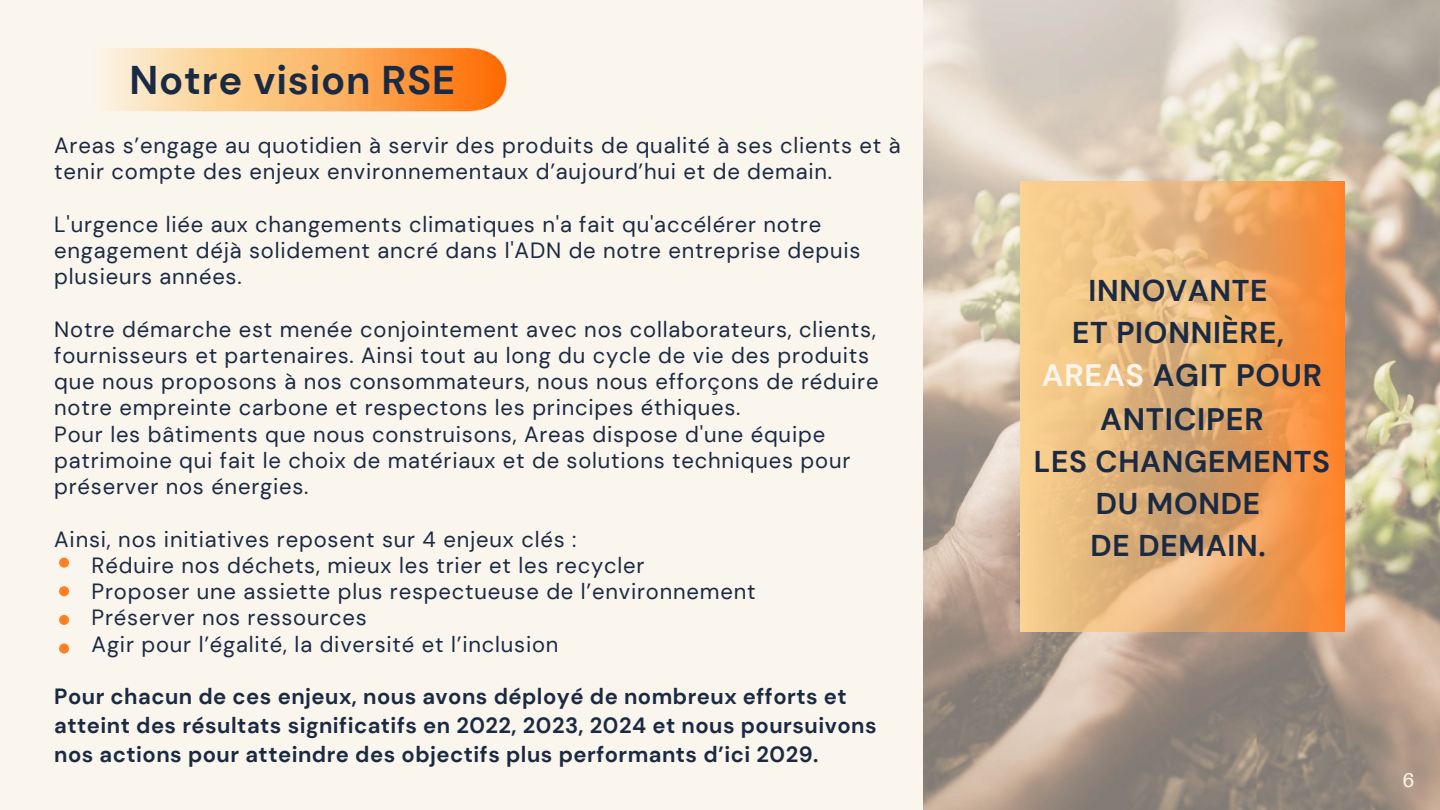
<style>
.page{position:relative;width:1440px;height:810px;background:#fbf6ed}
.page>*{position:absolute;margin:0;border:0;box-sizing:border-box;transform-origin:0 0}
.t1{font:700 40px "DM Sans";letter-spacing:.02em;color:#1a2a43}
.t2{font:700 31px/43.5px "DM Sans";letter-spacing:.025em;color:#1a2a43;text-align:center}
.t3{font:700 30px/42px "DM Sans";letter-spacing:.025em;color:#1a2a43;text-align:center}
.t4{font:22px/26.2px "DM Sans";letter-spacing:.035em;color:#1a2a43}
.t5{font:700 22px/29.2px "DM Sans";letter-spacing:.02em;color:#1a2a43}
.t6{font:20px "Aileron";color:#fbf6ed}
.s1{color:#fbf6ed}
</style>
<div class="page">
<img style="left:924px;top:0;width:516px;height:809px">
<svg style="left:1021px;top:182px;width:324px;height:450px;background:#ebb273"></svg>
<div style="left:59px;top:558px;width:10px;height:10px;background:#ff8024;border-radius:50%"></div>
<div style="left:59px;top:586px;width:10px;height:10px;background:#ff8024;border-radius:50%"></div>
<div style="left:59px;top:615px;width:10px;height:10px;background:#ff8024;border-radius:50%"></div>
<div style="left:59px;top:644px;width:10px;height:10px;background:#ff8024;border-radius:50%"></div>
<img style="left:105px;top:49px;width:402px;height:63px">
<h1 class="t1" style="left:130px;top:54px;width:327px">Notre vision RSE</h1>
<p class="t4" style="left:54px;top:132px;width:848px">Areas s’engage au quotidien à servir des produits de qualité à ses clients et à tenir compte des enjeux environnementaux d’aujourd’hui et de demain.</p>
<p class="t4" style="left:54px;top:211px;width:808px">L'urgence liée aux changements climatiques n'a fait qu'accélérer notre engagement déjà solidement ancré dans l'ADN de notre entreprise depuis plusieurs années.</p>
<p class="t4" style="left:54px;top:316px;width:826px">Notre démarche est menée conjointement avec nos collaborateurs, clients, fournisseurs et partenaires. Ainsi tout au long du cycle de vie des produits que nous proposons à nos consommateurs, nous nous efforçons de réduire notre empreinte carbone et respectons les principes éthiques.<br>Pour les bâtiments que nous construisons, Areas dispose d'une équipe patrimoine qui fait le choix de matériaux et de solutions techniques pour préserver nos énergies.</p>
<p class="t4" style="left:92px;top:526px;width:665px;text-indent:-37px">Ainsi, nos initiatives reposent sur 4 enjeux clés :<br>Réduire nos déchets, mieux les trier et les recycler<br>Proposer une assiette plus respectueuse de l’environnement Préserver nos ressources<br>Agir pour l’égalité, la diversité et l’inclusion</p>
<p class="t5" style="left:54px;top:682px;width:824px">Pour chacun de ces enjeux, nous avons déployé de nombreux efforts et atteint des résultats significatifs en 2022, 2023, 2024 et nous poursuivons nos actions pour atteindre des objectifs plus performants d’ici 2029.</p>
<h3 class="t3" style="left:1072px;top:269px;width:213px">INNOVANTE<br>ET PIONNIÈRE,</h3>
<h2 class="t2" style="left:1042px;top:354px;width:282px"><span class="s1">AREAS</span> AGIT POUR<br>ANTICIPER</h2>
<h3 class="t3" style="left:1034px;top:440px;width:298px">LES CHANGEMENTS<br>DU MONDE<br>DE DEMAIN.</h3>
<p class="t6" style="left:1403px;top:768px;width:13px">6</p>
</div>
